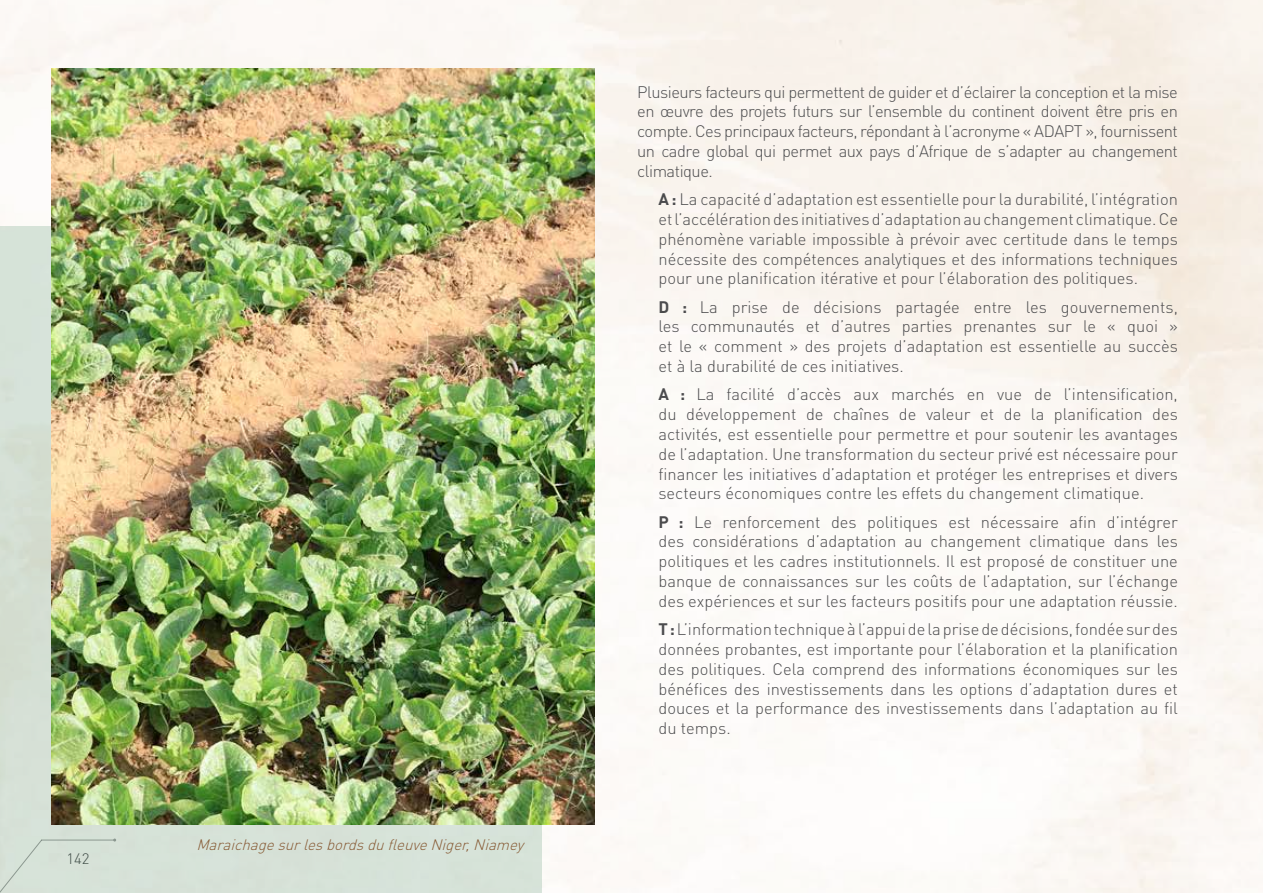
<style>
.page{position:relative;width:1263px;height:893px;background:#fff}
.page>*{position:absolute;margin:0;border:0;box-sizing:border-box;transform-origin:0 0}
.t1{font:300 16.5px/19.8px "DIN Pro";color:#4b4b4d;text-align:justify}
.t2{font:italic 300 15px "DIN Pro";color:#875a34}
.t3{font:300 15px "DIN Pro";color:#4b4b4d}
.s1{font-weight:700}
</style>
<div class="page">
<img style="left:0;top:0;width:1263px;height:893px">
<div style="left:0;top:226px;width:541px;height:667px;background:#d6e2d7"></div>
<img style="left:51px;top:68px;width:544px;height:756px">
<p class="t3" style="left:67px;top:848px;width:25px">142</p>
<p class="t2" style="left:196px;top:834px;width:333px">MaraichagesurlesbordsdufleuveNiger,Niamey</p>
<p class="t1" style="left:637px;top:81px;width:542px">Plusieurs facteurs qui permettent de guider et d’éclairer la conception et la mise en œuvre des projets futurs sur l’ensemble du continent doivent être pris en compte. Ces principaux facteurs, répondant à l’acronyme « ADAPT », fournissent un cadre global qui permet aux pays d’Afrique de s’adapter au changement climatique.</p>
<p class="t1" style="left:658px;top:189px;width:521px"><span class="s1">A :</span> La capacité d’adaptation est essentielle pour la durabilité, l’intégration et l’accélération des initiatives d’adaptation au changement climatique. Ce phénomène variable impossible à prévoir avec certitude dans le temps nécessite des compétences analytiques et des informations techniques pour une planification itérative et pour l’élaboration des politiques.</p>
<p class="t1" style="left:658px;top:296px;width:521px"><span class="s1">D :</span> La prise de décisions partagée entre les gouvernements, les communautés et d’autres parties prenantes sur le « quoi » et le « comment » des projets d’adaptation est essentielle au succès et à la durabilité de ces initiatives.</p>
<p class="t1" style="left:658px;top:384px;width:521px"><span class="s1">A :</span> La facilité d’accès aux marchés en vue de l’intensification, du développement de chaînes de valeur et de la planification des activités, est essentielle pour permettre et pour soutenir les avantages de l’adaptation. Une transformation du secteur privé est nécessaire pour financer les initiatives d’adaptation et protéger les entreprises et divers secteurs économiques contre les effets du changement climatique.</p>
<p class="t1" style="left:658px;top:511px;width:521px"><span class="s1">P :</span> Le renforcement des politiques est nécessaire afin d’intégrer des considérations d’adaptation au changement climatique dans les politiques et les cadres institutionnels. Il est proposé de constituer une banque de connaissances sur les coûts de l’adaptation, sur l’échange des expériences et sur les facteurs positifs pour une adaptation réussie.</p>
<p class="t1" style="left:658px;top:619px;width:521px"><span class="s1">T :</span> L’information technique à l’appui de la prise de décisions, fondée sur des données probantes, est importante pour l’élaboration et la planification des politiques. Cela comprend des informations économiques sur les bénéfices des investissements dans les options d’adaptation dures et douces et la performance des investissements dans l’adaptation au fil du temps.</p>
</div>
